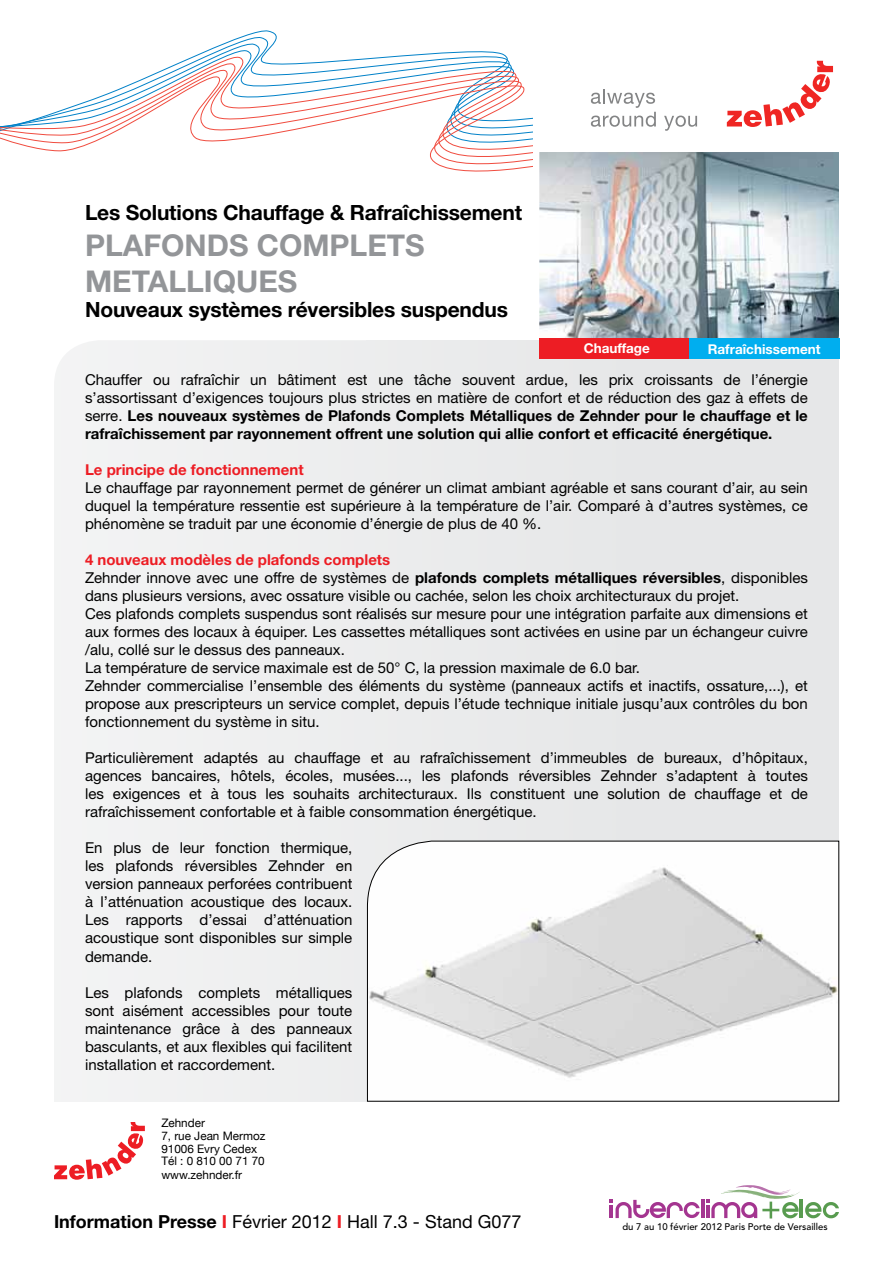
<style>
.page{position:relative;width:893px;height:1263px;background:#fff}
.page>*{position:absolute;margin:0;border:0;box-sizing:border-box;transform-origin:0 0}
.t1{font:700 30px/36px "Helvetica Neue";color:#939598}
.t2{font:700 21px "Helvetica Neue";letter-spacing:-.01em;color:#000}
.t3{font:18px "Helvetica Neue";color:#000}
.t4{font:15px/18px "Helvetica Neue";color:#000;text-align:justify}
.t5{font:700 15px "Helvetica Neue";color:#ed1d24}
.t6{font:700 13.5px "Helvetica Neue";color:#fff}
.t7{font:11.7px/12.9px "Helvetica Neue";color:#000}
.t8{font:500 9.45px "Avenir LT Std";color:#000}
.s1{font-weight:700}
.s2{font-weight:700;color:#ed1d24}
</style>
<div class="page">
<svg style="left:0;top:30px;width:533px;height:141px"></svg>
<div style="left:54px;top:340px;width:785px;height:761px;background:#ededee;border-radius:46px"></div>
<div style="left:366px;top:340px;width:473px;height:132px;background:#e6e7e8"></div>
<div style="left:54px;top:970px;width:473px;height:131px;background:#f0f0f1"></div>
<svg style="left:590px;top:60px;width:243px;height:71px"></svg>
<svg style="left:367px;top:841px;width:472px;height:260px"></svg>
<hr style="left:701px;top:1199px;width:4px;height:19px;background:#a43590">
<svg style="left:610px;top:1199px;width:90px;height:19px"></svg>
<svg style="left:706px;top:1185px;width:133px;height:33px"></svg>
<svg style="left:54px;top:1122px;width:91px;height:58px"></svg>
<img style="left:539px;top:152px;width:300px;height:186px">
<div style="left:539px;top:338px;width:150px;height:20px;background:#ed1d24"></div>
<div style="left:689px;top:338px;width:150px;height:20px;background:#00aeef"></div>
<h2 class="t2" style="left:85px;top:199px;width:438px">Les Solutions Chauffage &amp; Rafraîchissement</h2>
<h1 class="t1" style="left:85px;top:226px;width:341px">PLAFONDS COMPLETS<br>METALLIQUES</h1>
<h2 class="t2" style="left:85px;top:296px;width:424px">Nouveaux systèmes réversibles suspendus</h2>
<p class="t6" style="left:584px;top:340px;width:68px">Chauffage</p>
<p class="t6" style="left:708px;top:341px;width:114px">Rafraîchissement</p>
<p class="t4" style="left:85px;top:371px;width:724px">Chauffer ou rafraîchir un bâtiment est une tâche souvent ardue, les prix croissants de l’énergie s’assortissant d’exigences toujours plus strictes en matière de confort et de réduction des gaz à effets de serre. <span class="s1">Les nouveaux systèmes de Plafonds Complets Métalliques de Zehnder pour le chauffage et le rafraîchissement par rayonnement offrent une solution qui allie confort et efficacité énergétique.</span></p>
<p class="t5" style="left:85px;top:461px;width:220px">Le principe de fonctionnement</p>
<p class="t4" style="left:85px;top:479px;width:724px">Le chauffage par rayonnement permet de générer un climat ambiant agréable et sans courant d’air, au sein duquel la température ressentie est supérieure à la température de l’air. Comparé à d’autres systèmes, ce phénomène se traduit par une économie d’énergie de plus de 40 %.</p>
<p class="t4" style="left:85px;top:551px;width:724px;text-align:left"><span class="s2">4 nouveaux modèles de plafonds complets<br></span>Zehnder innove avec une offre de systèmes de <span class="s1">plafonds complets métalliques réversibles</span>, disponibles dans plusieurs versions, avec ossature visible ou cachée, selon les choix architecturaux du projet.<br>Ces plafonds complets suspendus sont réalisés sur mesure pour une intégration parfaite aux dimensions et aux formes des locaux à équiper. Les cassettes métalliques sont activées en usine par un échangeur cuivre /alu, collé sur le dessus des panneaux.<br>La température de service maximale est de 50° C, la pression maximale de 6.0 bar.<br>Zehnder commercialise l’ensemble des éléments du système (panneaux actifs et inactifs, ossature,...), et propose aux prescripteurs un service complet, depuis l’étude technique initiale jusqu’aux contrôles du bon fonctionnement du système in situ.</p>
<p class="t4" style="left:85px;top:749px;width:724px">Particulièrement adaptés au chauffage et au rafraîchissement d’immeubles de bureaux, d’hôpitaux, agences bancaires, hôtels, écoles, musées..., les plafonds réversibles Zehnder s’adaptent à toutes les exigences et à tous les souhaits architecturaux. Ils constituent une solution de chauffage et de rafraîchissement confortable et à faible consommation énergétique.</p>
<p class="t4" style="left:85px;top:839px;width:269px">En plus de leur fonction thermique, les plafonds réversibles Zehnder en version panneaux perforées contribuent à l’atténuation acoustique des locaux.<br>Les rapports d’essai d’atténuation acoustique sont disponibles sur simple demande.</p>
<p class="t4" style="left:85px;top:983px;width:269px">Les plafonds complets métalliques sont aisément accessibles pour toute maintenance grâce à des panneaux basculants, et aux flexibles qui facilitent installation et raccordement.</p>
<p class="t7" style="left:161px;top:1116px;width:106px">Zehnder<br>7, rue Jean Mermoz<br>91006 Evry Cedex<br>Tél : 0 810 00 71 70 www.zehnder.fr</p>
<p class="t3" style="left:54px;top:1211px;width:469px"><span class="s1">Information Presse</span> <span class="s2">I</span> Février 2012 <span class="s2">I</span> Hall 7.3 - Stand G077</p>
<p class="t8" style="left:622px;top:1221px;width:207px">du 7 au 10 février 2012 Paris Porte de Versailles</p>
</div>
